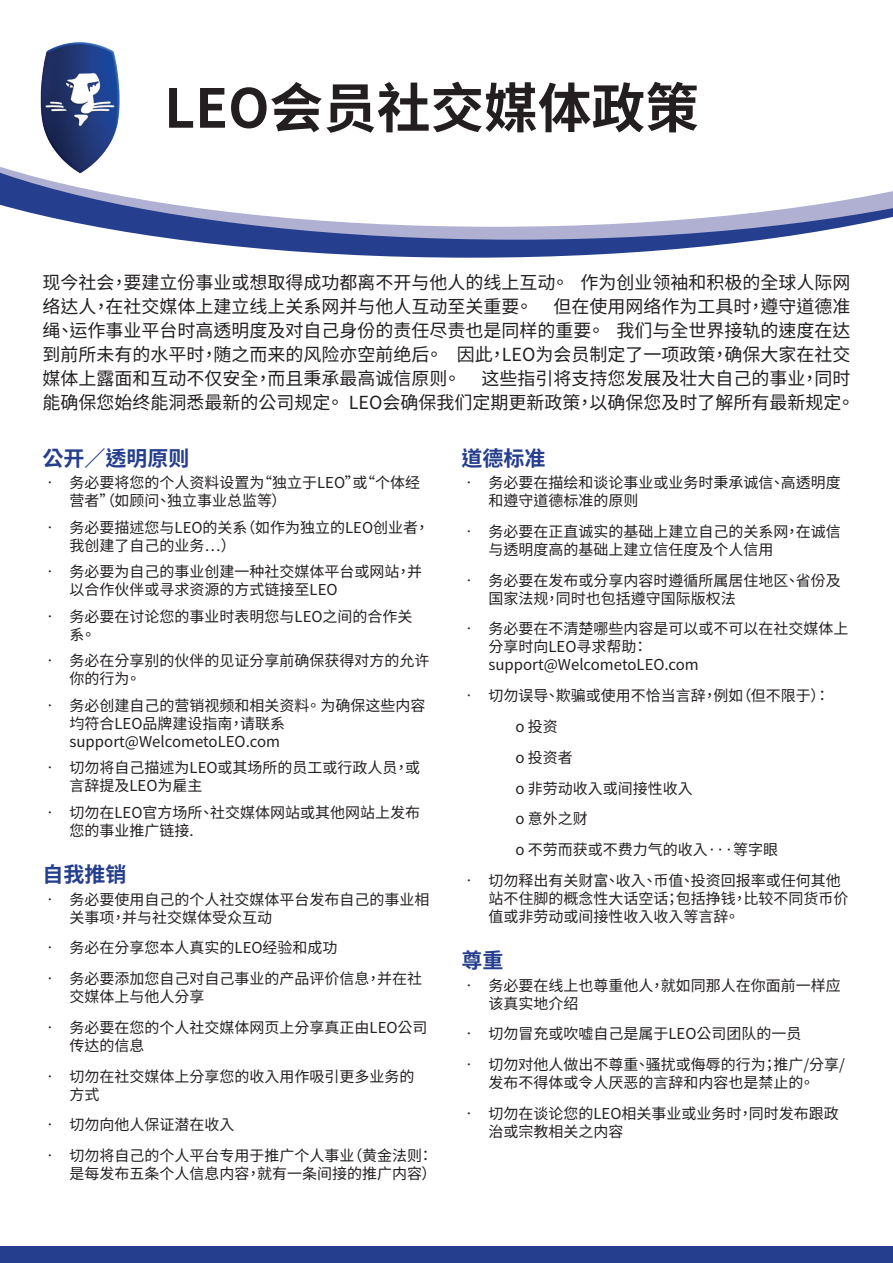
<style>
.page{position:relative;width:893px;height:1263px;background:#fff}
.page>*{position:absolute;margin:0;border:0;box-sizing:border-box;transform-origin:0 0}
.t1{font:700 53.7px "Noto Sans CJ Ktc";color:#231f20}
.t2{font:700 21px "Noto Sans CJ Ktc";color:#253f8e}
.t3{font:18px/24px "Noto Sans CJ Ktc";color:#231f20}
.t4{font:15px/18px "Noto Sans CJ Ktc";color:#231f20}
</style>
<div class="page">
<svg style="left:182px;top:240px;width:577px;height:18px;fill:#253f8e"></svg>
<svg style="left:98px;top:227px;width:745px;height:13px;background:#7784b7"></svg>
<svg style="left:0;top:167px;width:893px;height:60px"></svg>
<img style="left:38px;top:42px;width:85px;height:135px">
<div style="left:0;top:1247px;width:893px;height:16px;background:#253f8e"></div>
<h1 class="t1" style="left:164px;top:78px;width:536px">LEO会员社交媒体政策</h1>
<p class="t3" style="left:43px;top:271px;width:814px">现今社会，要建立份事业或想取得成功都离不开与他人的线上互动。 作为创业领袖和积极的全球人际网络达人，在社交媒体上建立线上关系网并与他人互动至关重要。 但在使用网络作为工具时，遵守道德准绳、运作事业平台时高透明度及对自己身份的责任尽责也是同样的重要。 我们与全世界接轨的速度在达到前所未有的水平时，随之而来的风险亦空前绝后。 因此，LEO为会员制定了一项政策，确保大家在社交媒体上露面和互动不仅安全，而且秉承最高诚信原则。 这些指引将支持您发展及壮大自己的事业，同时能确保您始终能洞悉最新的公司规定。 LEO会确保我们定期更新政策，以确保您及时了解所有最新规定。</p>
<h2 class="t2" style="left:43px;top:446px;width:148px">公开／透明原则</h2>
<p class="t4" style="left:70px;top:474px;width:352px;text-indent:-27px">• 务必要将您的个人资料设置为“独立于LEO”或“个体经营者”（如顾问、独立事业总监等）</p>
<p class="t4" style="left:70px;top:518px;width:361px;text-indent:-27px">• 务必要描述您与LEO的关系（如作为独立的LEO创业者，我创建了自己的业务…）</p>
<p class="t4" style="left:70px;top:563px;width:354px;text-indent:-27px">• 务必要为自己的事业创建一种社交媒体平台或网站，并以合作伙伴或寻求资源的方式链接至LEO</p>
<p class="t4" style="left:70px;top:607px;width:345px;text-indent:-27px">• 务必要在讨论您的事业时表明您与LEO之间的合作关系。</p>
<p class="t4" style="left:70px;top:652px;width:361px;text-indent:-27px">• 务必在分享别的伙伴的见证分享前确保获得对方的允许你的行为。</p>
<p class="t4" style="left:70px;top:697px;width:357px;text-indent:-27px">• 务必创建自己的营销视频和相关资料。 为确保这些内容均符合LEO品牌建设指南，请联系support@WelcometoLEO.com</p>
<p class="t4" style="left:70px;top:759px;width:352px;text-indent:-27px">• 切勿将自己描述为LEO或其场所的员工或行政人员，或言辞提及LEO为雇主</p>
<p class="t4" style="left:70px;top:804px;width:352px;text-indent:-27px">• 切勿在LEO官方场所、社交媒体网站或其他网站上发布您的事业推广链接.</p>
<h2 class="t2" style="left:43px;top:863px;width:85px">自我推销</h2>
<p class="t4" style="left:70px;top:890px;width:361px;text-indent:-27px">• 务必要使用自己的个人社交媒体平台发布自己的事业相关事项，并与社交媒体受众互动</p>
<p class="t4" style="left:43px;top:939px;width:297px">• 务必在分享您本人真实的LEO经验和成功</p>
<p class="t4" style="left:70px;top:970px;width:354px;text-indent:-27px">• 务必要添加您自己对自己事业的产品评价信息，并在社交媒体上与他人分享</p>
<p class="t4" style="left:70px;top:1018px;width:360px;text-indent:-27px">• 务必要在您的个人社交媒体网页上分享真正由LEO公司传达的信息</p>
<p class="t4" style="left:70px;top:1067px;width:346px;text-indent:-27px">• 切勿在社交媒体上分享您的收入用作吸引更多业务的方式</p>
<p class="t4" style="left:43px;top:1116px;width:193px">• 切勿向他人保证潜在收入</p>
<p class="t4" style="left:43px;top:1147px;width:395px;text-align:right">• 切勿将自己的个人平台专用于推广个人事业（黄金法则：是每发布五条个人信息内容，就有一条间接的推广内容）</p>
<h2 class="t2" style="left:461px;top:446px;width:85px">道德标准</h2>
<p class="t4" style="left:488px;top:474px;width:354px;text-indent:-27px">• 务必要在描绘和谈论事业或业务时秉承诚信、高透明度和遵守道德标准的原则</p>
<p class="t4" style="left:488px;top:523px;width:354px;text-indent:-27px">• 务必要在正直诚实的基础上建立自己的关系网，在诚信与透明度高的基础上建立信任度及个人信用</p>
<p class="t4" style="left:488px;top:571px;width:354px;text-indent:-27px">• 务必要在发布或分享内容时遵循所属居住地区、省份及国家法规，同时也包括遵守国际版权法</p>
<p class="t4" style="left:488px;top:620px;width:361px;text-indent:-27px">• 务必要在不清楚哪些内容是可以或不可以在社交媒体上分享时向LEO寻求帮助：support@WelcometoLEO.com</p>
<p class="t4" style="left:515px;top:681px;width:316px;line-height:30.8px;text-indent:-54px">• 切勿误导、欺骗或使用不恰当言辞，例如（但不限于）：o 投资<br>o 投资者<br>o 非劳动收入或间接性收入<br>o 意外之财<br>o 不劳而获或不费力气的收入···等字眼</p>
<p class="t4" style="left:488px;top:871px;width:361px;text-indent:-27px">• 切勿释出有关财富、收入、币值、投资回报率或任何其他站不住脚的概念性大话空话；包括挣钱，比较不同货币价值或非劳动或间接性收入收入等言辞。</p>
<h2 class="t2" style="left:461px;top:949px;width:43px">尊重</h2>
<p class="t4" style="left:488px;top:976px;width:354px;text-indent:-27px">• 务必要在线上也尊重他人，就如同那人在你面前一样应该真实地介绍</p>
<p class="t4" style="left:461px;top:1025px;width:342px">• 切勿冒充或吹嘘自己是属于LEO公司团队的一员</p>
<p class="t4" style="left:461px;top:1056px;width:385px;text-align:center">• 切勿对他人做出不尊重、骚扰或侮辱的行为；推广/分享/发布不得体或令人厌恶的言辞和内容也是禁止的。</p>
<p class="t4" style="left:488px;top:1105px;width:352px;text-indent:-27px">• 切勿在谈论您的LEO相关事业或业务时，同时发布跟政治或宗教相关之内容</p>
</div>
